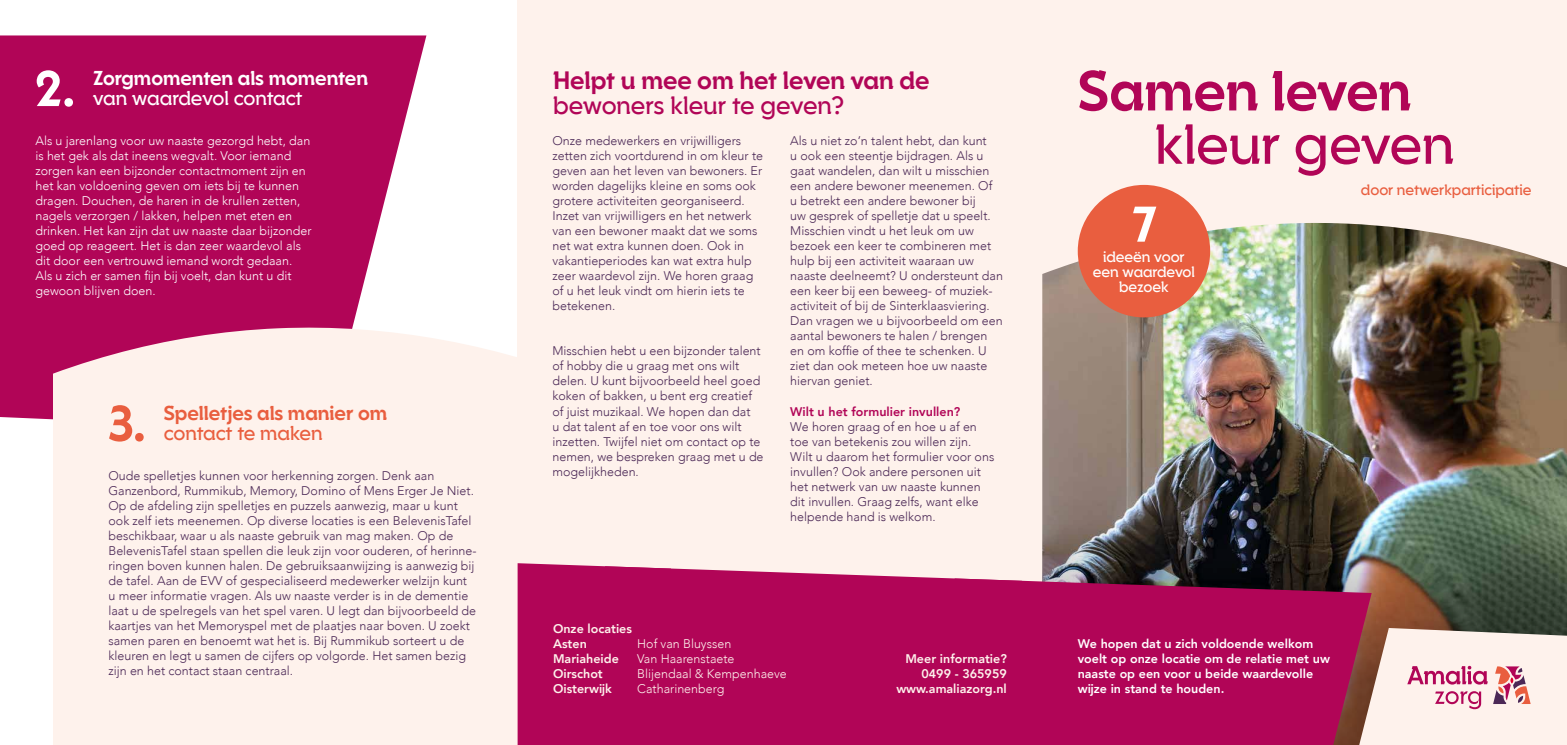
<style>
.page{position:relative;width:1567px;height:745px;background:#fff}
.page>*{position:absolute;margin:0;border:0;box-sizing:border-box;transform-origin:0 0}
.t1{font:800 56.25px "Campora";color:#b10557}
.t2{font:700 56.25px "Campora";color:#b10557}
.t3{font:800 50px "Campora";color:#fff}
.t4{font:800 50px "Campora";color:#e95e3f}
.t5{font:800 25px "Campora";color:#b10557}
.t6{font:700 25px "Campora";letter-spacing:-.005em;color:#b10557}
.t7{font:800 20px "Campora";color:#fff}
.t8{font:800 20px "Campora";color:#e95e3f}
.t9{font:700 20px "Campora";letter-spacing:-.005em;color:#fff}
.t10{font:700 20px "Campora";letter-spacing:-.005em;color:#e95e3f}
.t11{font:700 15px/15px "Campora";letter-spacing:-.005em;color:#fff;text-align:center}
.t12{font:700 15px "Campora";letter-spacing:-.005em;color:#e95e3f}
.t13{font:300 12.5px/15px "Avenir";color:#4b2856}
.t14{font:300 12.5px/15px "Avenir";color:#fff}
.t15{font:800 12.5px/15px "Avenir";color:#fff}
.t16{font:800 12.5px/15px "Avenir";color:#fef2ec;text-align:right}
.t17{font:300 12.5px/15px "Avenir";color:#fef2ec}
.t18{font:800 12.5px "Avenir";color:#b10557}
</style>
<div class="page">
<div style="left:517px;top:0;width:1049px;height:744px;background:#fef2ec"></div>
<img style="left:1042px;top:223px;width:524px;height:277px">
<img style="left:1042px;top:500px;width:524px;height:127px">
<svg style="left:0;top:35px;width:426px;height:385px;background:#b71964"></svg>
<div style="left:53px;top:318px;width:464px;height:426px;background:#fef2ec"></div>
<div style="left:1077px;top:185px;width:133px;height:132px;background:#e95e3f;border-radius:50%"></div>
<svg style="left:1022px;top:578px;width:349px;height:166px;background:#a90954"></svg>
<div style="left:671px;top:568px;width:351px;height:176px;background:#b10557"></div>
<div style="left:517px;top:563px;width:154px;height:181px;background:#b10557"></div>
<svg style="left:1358px;top:627px;width:208px;height:117px"></svg>
<h2 class="t3" style="left:35px;top:57px;width:41px">2.</h2>
<h3 class="t7" style="left:93px;top:65px;width:276px">Zorgmomenten als momenten</h3>
<h3 class="t9" style="left:93px;top:85px;width:211px">van waardevol contact</h3>
<p class="t14" style="left:35px;top:133px;width:278px">Als u jarenlang voor uw naaste gezorgd hebt, dan is het gek als dat ineens wegvalt. Voor iemand zorgen kan een bijzonder contactmoment zijn en het kan voldoening geven om iets bij te kunnen dragen. Douchen, de haren in de krullen zetten, nagels verzorgen / lakken, helpen met eten en drinken. Het kan zijn dat uw naaste daar bijzonder goed op reageert. Het is dan zeer waardevol als dit door een vertrouwd iemand wordt gedaan.<br>Als u zich er samen fijn bij voelt, dan kunt u dit gewoon blijven doen.</p>
<h2 class="t4" style="left:108px;top:391px;width:39px">3.</h2>
<h3 class="t8" style="left:164px;top:400px;width:225px">Spelletjes als manier om</h3>
<h3 class="t10" style="left:164px;top:420px;width:160px">contact te maken</h3>
<p class="t13" style="left:108px;top:468px;width:370px">Oude spelletjes kunnen voor herkenning zorgen. Denk aan Ganzenbord, Rummikub, Memory, Domino of Mens Erger Je Niet.<br>Op de afdeling zijn spelletjes en puzzels aanwezig, maar u kunt ook zelf iets meenemen. Op diverse locaties is een BelevenisTafel beschikbaar, waar u als naaste gebruik van mag maken. Op de BelevenisTafel staan spellen die leuk zijn voor ouderen, of herinne&shy;ringen boven kunnen halen. De gebruiksaanwijzing is aanwezig bij de tafel. Aan de EVV of gespecialiseerd medewerker welzijn kunt u meer informatie vragen. Als uw naaste verder is in de dementie laat u de spelregels van het spel varen. U legt dan bijvoorbeeld de kaartjes van het Memoryspel met de plaatjes naar boven. U zoekt samen paren en benoemt wat het is. Bij Rummikub sorteert u de kleuren en legt u samen de cijfers op volgorde. Het samen bezig zijn en het contact staan centraal.</p>
<h3 class="t5" style="left:553px;top:64px;width:378px">Helpt u mee om het leven van de</h3>
<h3 class="t6" style="left:553px;top:89px;width:293px">bewoners kleur te geven?</h3>
<p class="t13" style="left:552px;top:133px;width:212px">Onze medewerkers en vrijwilligers zetten zich voortdurend in om kleur te geven aan het leven van bewoners. Er worden dagelijks kleine en soms ook grotere activiteiten georganiseerd.<br>Inzet van vrijwilligers en het netwerk van een bewoner maakt dat we soms net wat extra kunnen doen. Ook in vakantieperiodes kan wat extra hulp zeer waardevol zijn. We horen graag of u het leuk vindt om hierin iets te betekenen.</p>
<p class="t13" style="left:552px;top:343px;width:213px">Misschien hebt u een bijzonder talent of hobby die u graag met ons wilt delen. U kunt bijvoorbeeld heel goed koken of bakken, u bent erg creatief of juist muzikaal. We hopen dan dat<br>u dat talent af en toe voor ons wilt inzetten. Twijfel niet om contact op te nemen, we bespreken graag met u de mogelijkheden.</p>
<p class="t13" style="left:790px;top:133px;width:214px">Als u niet zo’n talent hebt, dan kunt<br>u ook een steentje bijdragen. Als u gaat wandelen, dan wilt u misschien een andere bewoner meenemen. Of<br>u betrekt een andere bewoner bij<br>uw gesprek of spelletje dat u speelt.<br>Misschien vindt u het leuk om uw bezoek een keer te combineren met hulp bij een activiteit waaraan uw naaste deelneemt? U ondersteunt dan een keer bij een beweeg- of muziek&shy;activiteit of bij de Sinterklaasviering.<br>Dan vragen we u bijvoorbeeld om een aantal bewoners te halen / brengen en om koffie of thee te schenken. U ziet dan ook meteen hoe uw naaste hiervan geniet.</p>
<p class="t18" style="left:790px;top:401px;width:171px">Wilt u het formulier invullen?</p>
<p class="t13" style="left:790px;top:418px;width:205px">We horen graag of en hoe u af en toe van betekenis zou willen zijn.<br>Wilt u daarom het formulier voor ons invullen? Ook andere personen uit het netwerk van uw naaste kunnen dit invullen. Graag zelfs, want elke helpende hand is welkom.</p>
<p class="t16" style="left:553px;top:620px;width:80px;text-align:left">Onze locaties<br>Asten<br>Mariaheide<br>Oirschot<br>Oisterwijk</p>
<p class="t17" style="left:637px;top:635px;width:151px">Hof van Bluyssen<br>Van Haarenstaete<br>Blijendaal &amp; Kempenhaeve<br>Catharinenberg</p>
<p class="t16" style="left:896px;top:650px;width:112px">Meer informatie?<br>0499 - 365959 www.amaliazorg.nl</p>
<h1 class="t1" style="left:1077px;top:55px;width:335px">Samen leven</h1>
<h1 class="t2" style="left:1154px;top:109px;width:301px">kleur geven</h1>
<p class="t12" style="left:1360px;top:180px;width:172px">door netwerkparticipatie</p>
<h2 class="t3" style="left:1132px;top:192px;width:26px">7</h2>
<p class="t11" style="left:1092px;top:248px;width:104px">ideeën voor een waardevol bezoek</p>
<p class="t15" style="left:1077px;top:635px;width:254px">We hopen dat u zich voldoende welkom voelt op onze locatie om de relatie met uw naaste op een voor u beide waardevolle wijze in stand te houden.</p>
</div>
